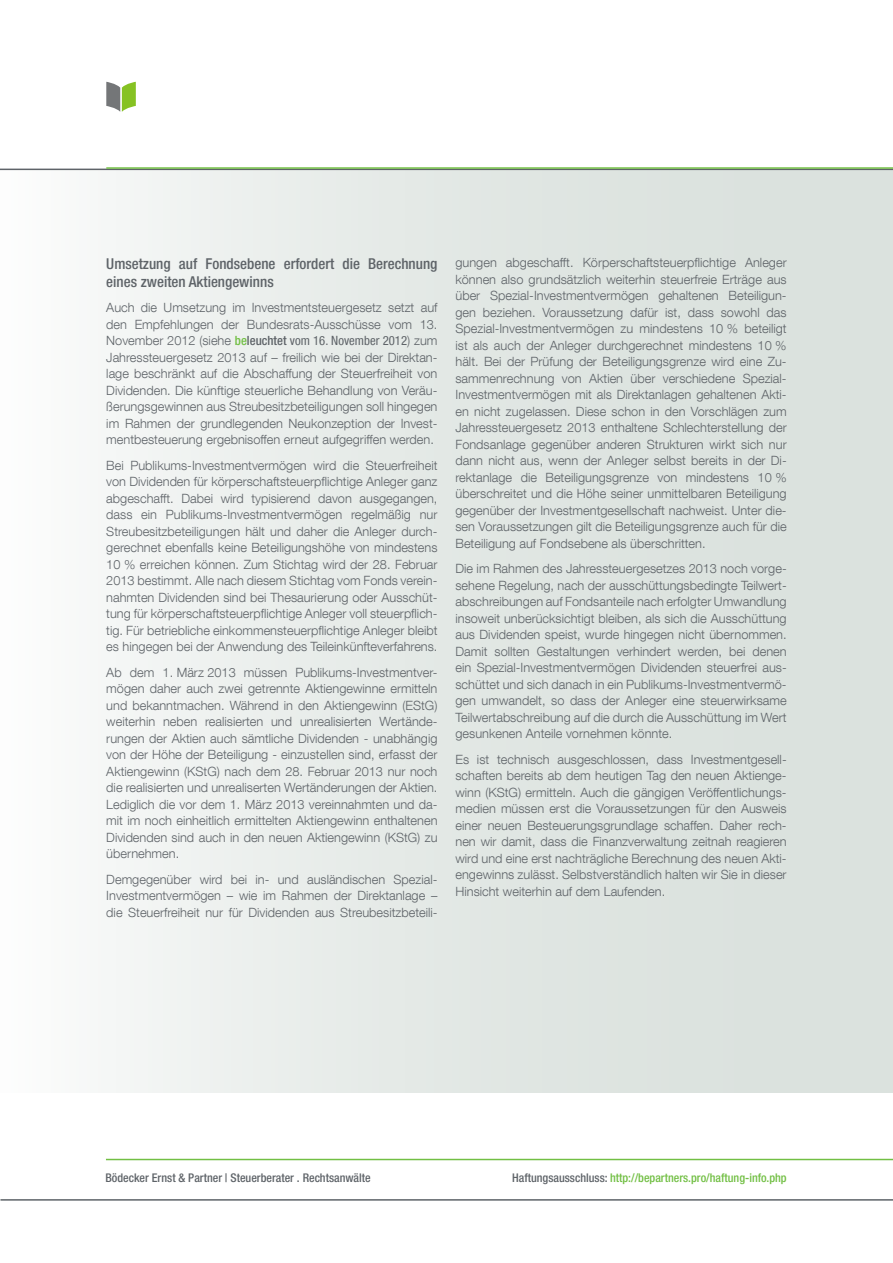
<style>
.page{position:relative;width:893px;height:1263px;background:#fff}
.page>*{position:absolute;margin:0;border:0;box-sizing:border-box;transform-origin:0 0}
.t1{font:500 condensed 15px/18px "Helvetica Neue LT Com";color:#5e6368}
.t2{font:300 12.75px/16.5px "Helvetica Neue LT Com";color:#5e6368;text-align:justify}
.t3{font:500 condensed 12px "Helvetica Neue LT Com";color:#72bf44}
.t4{font:500 condensed 12px "Helvetica Neue LT Com";color:#5e6368}
.s1{font-weight:500;font-stretch:condensed;color:#72bf44}
.s2{font-weight:500;font-stretch:condensed}
.s3{font-weight:400;font-stretch:condensed}
.s4{color:#5e6368}
</style>
<div class="page">
<div style="left:0;top:170px;width:893px;height:923px;background:linear-gradient(to right,#f7f8f8,#d5ddd8)"></div>
<hr style="left:0;top:169px;width:893px;height:1px;background:#5e6368">
<hr style="left:106px;top:167px;width:787px;height:2px;background:#72bf44">
<svg style="left:106px;top:82px;width:30px;height:30px"></svg>
<hr style="left:106px;top:1159px;width:787px;height:1px;background:#72bf44">
<hr style="left:0;top:1199px;width:893px;height:1px;background:#5e6368">
<p class="t1" style="left:106px;top:254px;width:333px">Umsetzung auf Fondsebene erfordert die Berechnung eines zweiten Aktiengewinns</p>
<p class="t2" style="left:106px;top:299px;width:333px">Auch die Umsetzung im Investmentsteuergesetz setzt auf den Empfehlungen der Bundesrats-Ausschüsse vom 13.<br>November 2012 (siehe <span class="s1">be</span><span class="s2">leuchtet</span> <span class="s3">vom 16. November 2012</span>) zum Jahressteuergesetz 2013 auf – freilich wie bei der Direktan&shy;lage beschränkt auf die Abschaffung der Steuerfreiheit von Dividenden. Die künftige steuerliche Behandlung von Veräu&shy;ßerungsgewinnen aus Streubesitzbeteiligungen soll hingegen im Rahmen der grundlegenden Neukonzeption der Invest&shy;mentbesteuerung ergebnisoffen erneut aufgegriffen werden.</p>
<p class="t2" style="left:106px;top:457px;width:333px">Bei Publikums-Investmentvermögen wird die Steuerfreiheit von Dividenden für körperschaftsteuerpflichtige Anleger ganz abgeschafft. Dabei wird typisierend davon ausgegangen, dass ein Publikums-Investmentvermögen regelmäßig nur Streubesitzbeteiligungen hält und daher die Anleger durch&shy;gerechnet ebenfalls keine Beteiligungshöhe von mindestens 10 % erreichen können. Zum Stichtag wird der 28. Februar 2013 bestimmt. Alle nach diesem Stichtag vom Fonds verein&shy;nahmten Dividenden sind bei Thesaurierung oder Ausschüt&shy;tung für körperschaftsteuerpflichtige Anleger voll steuerpflich&shy;tig. Für betriebliche einkommensteuerpflichtige Anleger bleibt es hingegen bei der Anwendung des Teileinkünfteverfahrens.</p>
<p class="t2" style="left:106px;top:664px;width:333px">Ab dem 1. März 2013 müssen Publikums-Investmentver&shy;mögen daher auch zwei getrennte Aktiengewinne ermitteln und bekanntmachen. Während in den Aktiengewinn (EStG) weiterhin neben realisierten und unrealisierten Wertände&shy;rungen der Aktien auch sämtliche Dividenden - unabhängig von der Höhe der Beteiligung - einzustellen sind, erfasst der Aktiengewinn (KStG) nach dem 28. Februar 2013 nur noch die realisierten und unrealiserten Wertänderungen der Aktien.<br>Lediglich die vor dem 1. März 2013 vereinnahmten und da&shy;mit im noch einheitlich ermittelten Aktiengewinn enthaltenen Dividenden sind auch in den neuen Aktiengewinn (KStG) zu übernehmen.</p>
<p class="t2" style="left:106px;top:871px;width:333px">Demgegenüber wird bei in- und ausländischen Spezial-Investmentvermögen – wie im Rahmen der Direktanlage – die Steuerfreiheit nur für Dividenden aus Streubesitzbeteili-</p>
<p class="t2" style="left:455px;top:254px;width:333px">gungen abgeschafft. Körperschaftsteuerpflichtige Anleger können also grundsätzlich weiterhin steuerfreie Erträge aus über Spezial-Investmentvermögen gehaltenen Beteiligun&shy;gen beziehen. Voraussetzung dafür ist, dass sowohl das Spezial-Investmentvermögen zu mindestens 10 % beteiligt ist als auch der Anleger durchgerechnet mindestens 10 % hält. Bei der Prüfung der Beteiligungsgrenze wird eine Zu&shy;sammenrechnung von Aktien über verschiedene Spezial-Investmentvermögen mit als Direktanlagen gehaltenen Akti&shy;en nicht zugelassen. Diese schon in den Vorschlägen zum Jahressteuergesetz 2013 enthaltene Schlechterstellung der Fondsanlage gegenüber anderen Strukturen wirkt sich nur dann nicht aus, wenn der Anleger selbst bereits in der Di&shy;rektanlage die Beteiligungsgrenze von mindestens 10 % überschreitet und die Höhe seiner unmittelbaren Beteiligung gegenüber der Investmentgesellschaft nachweist. Unter die&shy;sen Voraussetzungen gilt die Beteiligungsgrenze auch für die Beteiligung auf Fondsebene als überschritten.</p>
<p class="t2" style="left:455px;top:560px;width:333px">Die im Rahmen des Jahressteuergesetzes 2013 noch vorge&shy;sehene Regelung, nach der ausschüttungsbedingte Teilwert&shy;abschreibungen auf Fondsanteile nach erfolgter Umwandlung insoweit unberücksichtigt bleiben, als sich die Ausschüttung aus Dividenden speist, wurde hingegen nicht übernommen.<br>Damit sollten Gestaltungen verhindert werden, bei denen ein Spezial-Investmentvermögen Dividenden steuerfrei aus&shy;schüttet und sich danach in ein Publikums-Investmentvermö&shy;gen umwandelt, so dass der Anleger eine steuerwirksame Teilwertabschreibung auf die durch die Ausschüttung im Wert gesunkenen Anteile vornehmen könnte.</p>
<p class="t2" style="left:455px;top:750px;width:333px">Es ist technisch ausgeschlossen, dass Investmentgesell&shy;schaften bereits ab dem heutigen Tag den neuen Aktienge&shy;winn (KStG) ermitteln. Auch die gängigen Veröffentlichungs&shy;medien müssen erst die Voraussetzungen für den Ausweis einer neuen Besteuerungsgrundlage schaffen. Daher rech&shy;nen wir damit, dass die Finanzverwaltung zeitnah reagieren wird und eine erst nachträgliche Berechnung des neuen Akti&shy;engewinns zulässt. Selbstverständlich halten wir Sie in dieser Hinsicht weiterhin auf dem Laufenden.</p>
<p class="t4" style="left:105px;top:1170px;width:267px">Bödecker Ernst &amp; Partner | Steuerberater . Rechtsanwälte</p>
<p class="t3" style="left:512px;top:1170px;width:276px"><span class="s4">Haftungsausschluss:</span> http://bepartners.pro/haftung-info.php</p>
</div>
